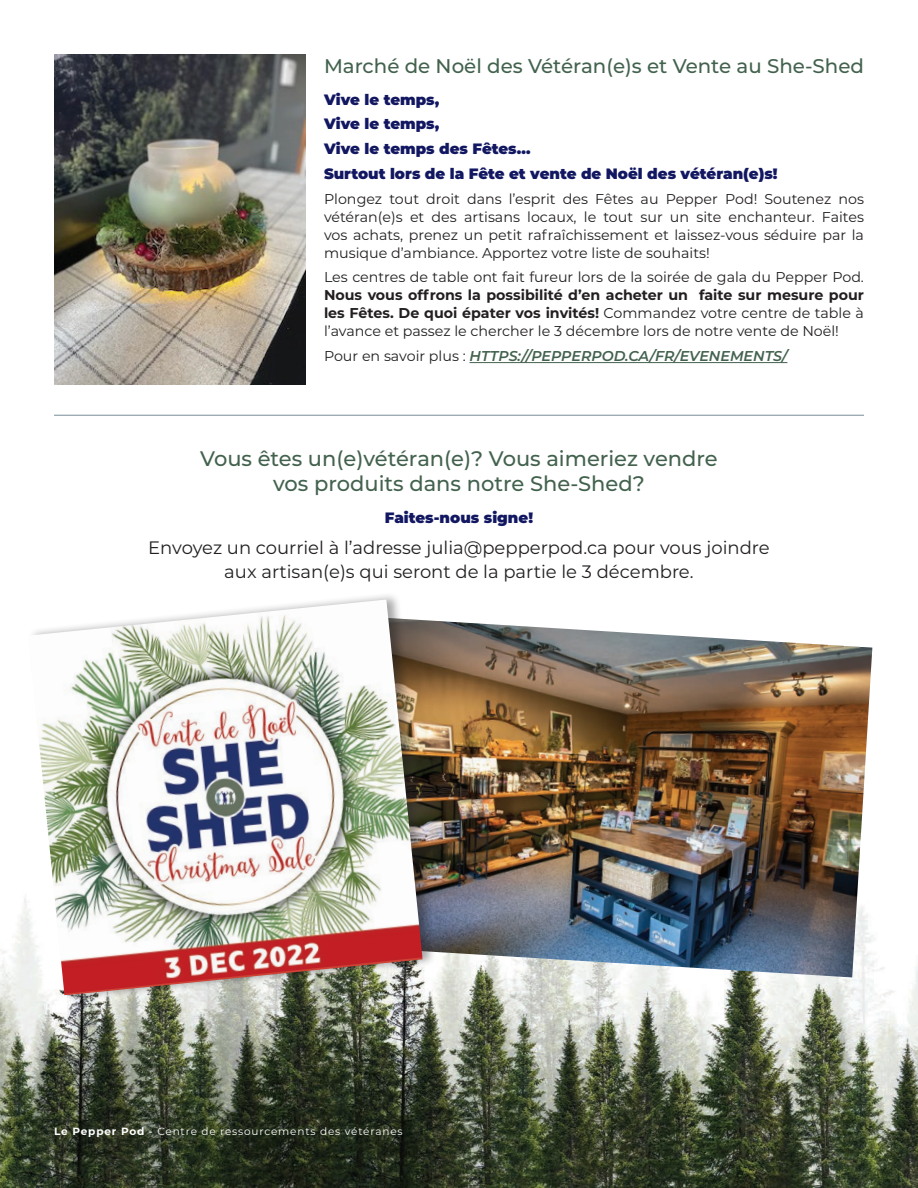
<style>
.page{position:relative;width:918px;height:1188px;background:#fff}
.page>*{position:absolute;margin:0;border:0;box-sizing:border-box;transform-origin:0 0}
.t1{font:500 21px/25.2px "Montserrat";color:#43624e;text-align:center}
.t2{font:500 19.8px "Montserrat";color:#43624e}
.t3{font:18px/24px "Montserrat";color:#231f20;text-align:center}
.t4{font:900 15px/24.8px "Montserrat";color:#121761}
.t5{font:14.25px/18px "Montserrat";color:#231f20;text-align:justify}
.t6{font:700 14.25px/18px "Montserrat";color:#231f20;text-align:justify}
.t7{font:italic 600 14.25px "Montserrat";color:#43624e}
.t8{font:10.5px "Montserrat";letter-spacing:.08em;color:#fff}
.s1{font-weight:400}
.s2{font-weight:400;font-style:normal;color:#231f20}
.s3{font-weight:700}
</style>
<div class="page">
<img style="left:0;top:897px;width:918px;height:291px">
<hr style="left:470px;top:362px;width:317px;height:1px;background:#43624e">
<img style="left:54px;top:54px;width:252px;height:330px">
<hr style="left:54px;top:415px;width:810px;height:1px;background:#758c99">
<img style="left:437px;top:621px;width:435px;height:356px">
<div style="left:27px;top:592px;width:410px;height:411px;background:#231f20;opacity:.4"></div>
<img style="left:28px;top:600px;width:395px;height:395px">
<h2 class="t2" style="left:324px;top:52px;width:541px">Marché de Noël des Vétéran(e)s et Vente au She-Shed</h2>
<p class="t4" style="left:324px;top:86px;width:455px">Vive le temps,<br>Vive le temps,<br>Vive le temps des Fêtes…<br>Surtout lors de la Fête et vente de Noël des vétéran(e)s!</p>
<p class="t5" style="left:324px;top:189px;width:542px">Plongez tout droit dans l’esprit des Fêtes au Pepper Pod! Soutenez nos vétéran(e)s et des artisans locaux, le tout sur un site enchanteur. Faites vos achats, prenez un petit rafraîchissement et laissez-vous séduire par la musique d’ambiance. Apportez votre liste de souhaits!</p>
<p class="t5" style="left:324px;top:268px;width:542px">Les centres de table ont fait fureur lors de la soirée de gala du Pepper Pod.</p>
<p class="t6" style="left:324px;top:286px;width:541px">Nous vous offrons la possibilité d’en acheter un faite sur mesure pour les Fêtes. De quoi épater vos invités! <span class="s1">Commandez votre centre de table à l’avance et passez le chercher le 3 décembre lors de notre vente de Noël!</span></p>
<p class="t7" style="left:324px;top:346px;width:465px"><span class="s2">Pour en savoir plus :</span> HTTPS://PEPPERPOD.CA/FR/EVENEMENTS/</p>
<h1 class="t1" style="left:200px;top:445px;width:519px">Vous êtes un(e)vétéran(e)? Vous aimeriez vendre vos produits dans notre She-Shed?</h1>
<p class="t4" style="left:385px;top:504px;width:150px">Faites-nous signe!</p>
<p class="t3" style="left:148px;top:535px;width:623px">Envoyez un courriel à l’adresse julia@pepperpod.ca pour vous joindre aux artisan(e)s qui seront de la partie le 3 décembre.</p>
<p class="t8" style="left:54px;top:1124px;width:350px"><span class="s3">Le Pepper Pod</span> - Centre de ressourcements des vétéranes</p>
</div>
